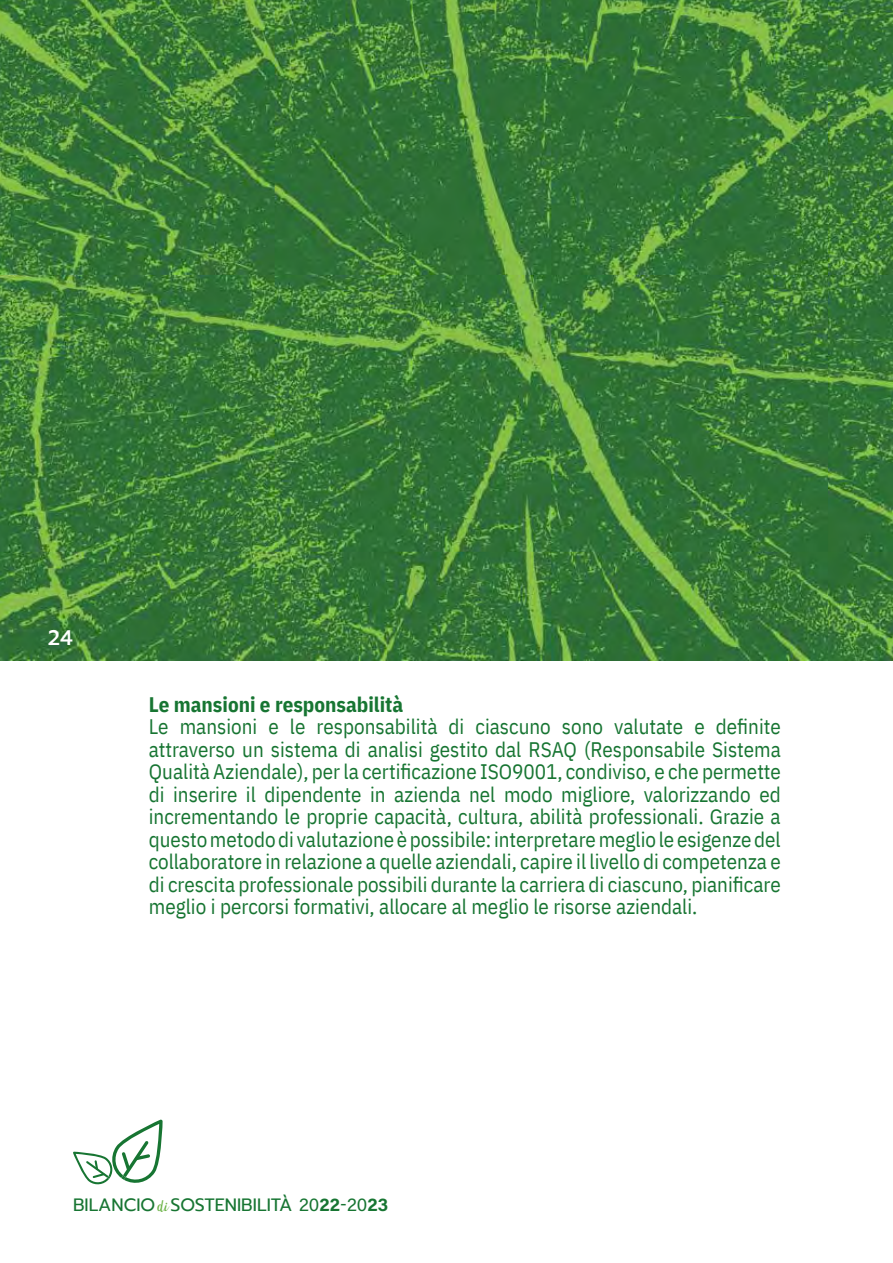
<style>
.page{position:relative;width:893px;height:1263px;background:#fff}
.page>*{position:absolute;margin:0;border:0;box-sizing:border-box;transform-origin:0 0}
.t1{font:21px/22.5px "IBM Plex Sans Cond";color:#177532;text-align:justify}
.t2{font:700 21px "IBM Plex Sans Cond";color:#177532}
.t3{font:500 21px "Prompt";color:#fff}
.t4{font:17.85px "Prompt";color:#177532}
.s1{font-family:"Maudlyn Demo";font-size:14.1px;color:#6bb346}
.s2{font-family:"Acumin Variable Concept"}
</style>
<div class="page">
<img style="left:0;top:0;width:893px;height:660px">
<svg style="left:73px;top:1119px;width:90px;height:66px"></svg>
<p class="t3" style="left:48px;top:622px;width:27px">24</p>
<p class="t2" style="left:149px;top:687px;width:256px">Le mansioni e responsabilità</p>
<p class="t1" style="left:149px;top:714px;width:633px">Le mansioni e le responsabilità di ciascuno sono valutate e definite attraverso un sistema di analisi gestito dal RSAQ (Responsabile Sistema Qualità Aziendale), per la certificazione ISO9001, condiviso, e che permette di inserire il dipendente in azienda nel modo migliore, valorizzando ed incrementando le proprie capacità, cultura, abilità professionali. Grazie a questo metodo di valutazione è possibile: interpretare meglio le esigenze del collaboratore in relazione a quelle aziendali, capire il livello di competenza e di crescita professionale possibili durante la carriera di ciascuno, pianificare meglio i percorsi formativi, allocare al meglio le risorse aziendali.</p>
<p class="t4" style="left:73px;top:1192px;width:317px">BILANCIO <span class="s1">di</span> SOSTENIBILITÀ <span class="s2">2022-2023</span></p>
</div>
